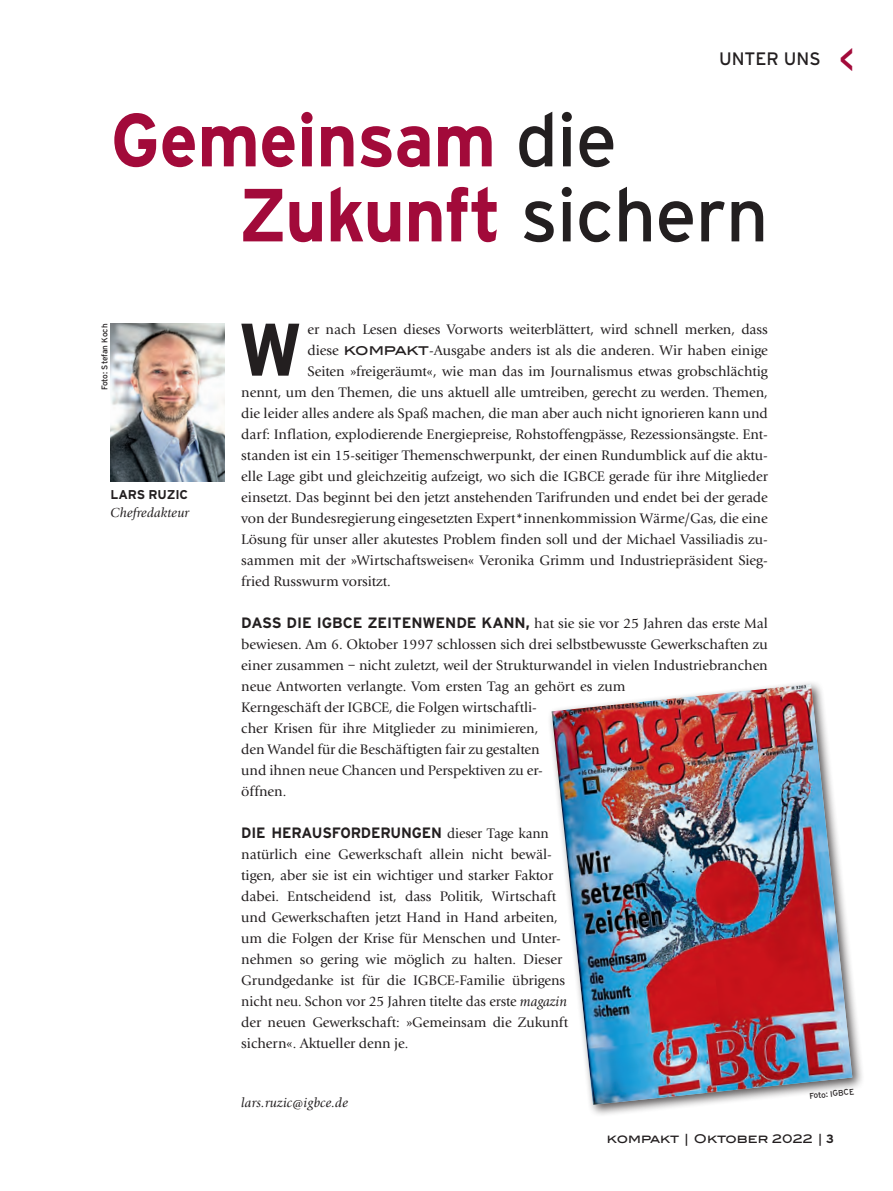
<style>
.page{position:relative;width:893px;height:1191px;background:#fff}
.page>*{position:absolute;margin:0;border:0;box-sizing:border-box;transform-origin:0 0}
.t1{font:700 75px/75px "Interstate";color:#a20a3a;scale:.95 1}
.t2{font:700 74.25px "Interstate";color:#231f20}
.t3{font:18px "Interstate";color:#231f20}
.t4{font:700 15px "Interstate";letter-spacing:-.01em;color:#231f20}
.t5{font:14.25px/21px "Giovanni EF";letter-spacing:-.005em;color:#231f20}
.t6{font:italic 13.5px "Giovanni EF";letter-spacing:.01em;color:#231f20}
.t7{font:700 12.75px "Interstate";letter-spacing:-.01em;color:#231f20}
.t8{font:12px "Blair ITC Std";letter-spacing:-.01em;color:#231f20}
.t9{font:8.25px "Interstate";letter-spacing:-.005em;color:#231f20}
.s1{font-weight:400;color:#231f20}
.s2{font-family:"Blair ITC Std"}
.s3{font-family:"Interstate";font-weight:700;font-size:15px}
.s4{font-family:"Giovanni EF";font-weight:400;font-size:14.25px}
.s5{font-style:italic}
.s6{font-family:"Interstate";font-weight:700}
</style>
<div class="page">
<div style="left:547px;top:680px;width:318px;height:437px;background:#231f20;opacity:.75"></div>
<img style="left:552px;top:684px;width:300px;height:420px">
<img style="left:111px;top:323px;width:113px;height:158px">
<p class="t3" style="left:719px;top:48px;width:103px">UNTER UNS</p>
<h1 class="t1" style="left:238px;top:102px;width:560px;text-indent:-128px">GEMEINSAM <span class="s1">DIE<br></span>ZUKUNFT <span class="s1">SICHERN</span></h1>
<p class="t9" style="left:100px;top:390px;width:68px;rotate:-90deg">FOTO: STEFAN KOCH</p>
<p class="t7" style="left:111px;top:487px;width:78px">LARS RUZIC</p>
<p class="t6" style="left:111px;top:505px;width:80px">Chefredakteur</p>
<h2 class="t2" style="left:238px;top:304px;width:67px">W</h2>
<p class="t5" style="left:307px;top:318px;width:462px">er nach Lesen dieses Vorworts weiterblättert, wird schnell merken, dass</p>
<p class="t5" style="left:307px;top:339px;width:462px">diese <span class="s2">KOMPAKT</span>-Ausgabe anders ist als die anderen. Wir haben einige</p>
<p class="t5" style="left:307px;top:360px;width:462px">Seiten »freigeräumt«, wie man das im Journalismus etwas grobschlächtig</p>
<p class="t5" style="left:241px;top:381px;width:528px">nennt, um den Themen, die uns aktuell alle umtreiben, gerecht zu werden. Themen,</p>
<p class="t5" style="left:241px;top:402px;width:528px">die leider alles andere als Spaß machen, die man aber auch nicht ignorieren kann und</p>
<p class="t5" style="left:241px;top:423px;width:528px">darf: Inflation, explodierende Energiepreise, Rohstoffengpässe, Rezessionsängste. Ent-</p>
<p class="t5" style="left:241px;top:444px;width:528px">standen ist ein 15-seitiger Themenschwerpunkt, der einen Rundumblick auf die aktu-</p>
<p class="t5" style="left:241px;top:465px;width:528px">elle Lage gibt und gleichzeitig aufzeigt, wo sich die IGBCE gerade für ihre Mitglieder</p>
<p class="t5" style="left:241px;top:486px;width:528px">einsetzt. Das beginnt bei den jetzt anstehenden Tarifrunden und endet bei der gerade</p>
<p class="t5" style="left:241px;top:507px;width:528px">von der Bundesregierung eingesetzten Expert*innenkommission Wärme/Gas, die eine</p>
<p class="t5" style="left:241px;top:528px;width:528px">Lösung für unser aller akutestes Problem finden soll und der Michael Vassiliadis zu-</p>
<p class="t5" style="left:241px;top:549px;width:528px">sammen mit der »Wirtschaftsweisen« Veronika Grimm und Industriepräsident Sieg-</p>
<p class="t5" style="left:241px;top:570px;width:151px">fried Russwurm vorsitzt.</p>
<p class="t5" style="left:241px;top:612px;width:528px"><span class="s3">DASS DIE I GBCE ZEITENWENDE KANN,</span> hat sie sie vor 25 Jahren das erste Mal bewiesen. Am 6. Oktober 1997 schlossen sich drei selbstbewusste Gewerkschaften zu einer zusammen – nicht zuletzt, weil der Strukturwandel in vielen Industriebranchen neue Antworten verlangte. Vom ersten Tag an gehört es zum<br>Kerngeschäft der IGBCE, die Folgen wirtschaftli-<br>cher Krisen für ihre Mitglieder zu minimieren,<br>den Wandel für die Beschäftigten fair zu gestalten<br>und ihnen neue Chancen und Perspektiven zu er-<br>öffnen.</p>
<p class="t4" style="left:241px;top:823px;width:309px">DIE HERAUSFORDERUNGEN <span class="s4">dieser Tage kann</span></p>
<p class="t5" style="left:241px;top:843px;width:328px">natürlich eine Gewerkschaft allein nicht bewäl&shy;tigen, aber sie ist ein wichtiger und starker Faktor dabei. Entscheidend ist, dass Politik, Wirtschaft und Gewerkschaften jetzt Hand in Hand arbeiten, um die Folgen der Krise für Menschen und Unter&shy;nehmen so gering wie möglich zu halten. Dieser Grundgedanke ist für die IGBCE-Familie übrigens nicht neu. Schon vor 25 Jahren titelte das erste <span class="s5">magazin </span>der neuen Gewerkschaft: »Gemeinsam die Zukunft sichern«. Aktueller denn je.</p>
<p class="t6" style="left:241px;top:1094px;width:108px">lars.ruzic@igbce.de</p>
<p class="t9" style="left:809px;top:1091px;width:46px;rotate:-6deg">FOTO: IGBCE</p>
<p class="t8" style="left:607px;top:1131px;width:228px">KOMPAKT | OKTOBER 2022 | <span class="s6">3</span></p>
</div>
